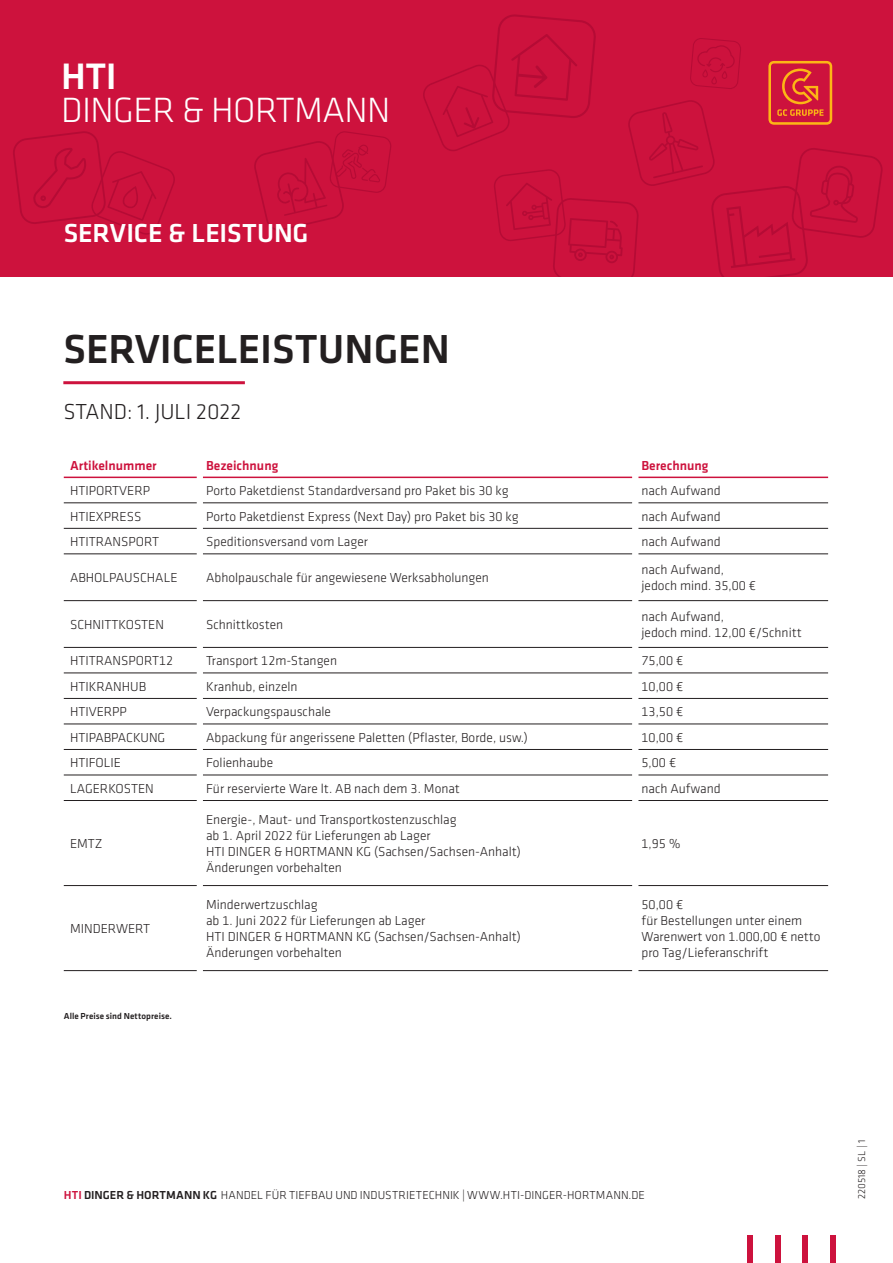
<style>
.page{position:relative;width:893px;height:1263px;background:#fff}
.page>*{position:absolute;margin:0;border:0;box-sizing:border-box;transform-origin:0 0}
.t1{font:500 42px "GC Klavika Fein";color:#231f20}
.t2{font:300 36.45px "GC Klavika Fein";letter-spacing:-.015em;color:#fff}
.t3{font:500 36.45px "GC Klavika Head";color:#fff}
.t4{font:500 27px "GC Klavika Fein";letter-spacing:-.005em;color:#fff}
.t5{font:300 22.5px "GC Klavika Fein";color:#231f20}
.t6{font:300 13.5px/16.2px "GC Klavika Fein";color:#231f20}
.t7{font:500 13.5px "GC Klavika Fein";color:#cd123d}
.t8{font:300 12px "GC Klavika Fein";color:#231f20}
.t9{font:300 10.5px "GC Klavika Fein";color:#231f20}
.t10{font:500 9px "GC Klavika Fein";letter-spacing:.01em;color:#231f20}
.s1{font-weight:500;color:#cd123d}
.s2{font-weight:500}
</style>
<div class="page">
<div style="left:0;top:0;width:893px;height:314px;background:#cd123d"></div>
<svg style="left:13px;top:131px;width:162px;height:104px"></svg>
<svg style="left:254px;top:131px;width:137px;height:100px"></svg>
<svg style="left:423px;top:14px;width:460px;height:263px"></svg>
<div style="left:0;top:277px;width:893px;height:83px;background:#fff"></div>
<hr style="left:63px;top:381px;width:182px;height:3px;background:#cd123d">
<div style="left:830px;top:1235px;width:5px;height:28px;background:#cd123d"></div>
<div style="left:803px;top:1235px;width:5px;height:28px;background:#cd123d"></div>
<div style="left:775px;top:1235px;width:5px;height:28px;background:#cd123d"></div>
<div style="left:747px;top:1235px;width:6px;height:28px;background:#cd123d"></div>
<hr style="left:64px;top:477px;width:133px;height:1px;background:#cd123d">
<hr style="left:203px;top:477px;width:429px;height:1px;background:#cd123d">
<hr style="left:638px;top:477px;width:190px;height:1px;background:#cd123d">
<hr style="left:64px;top:502px;width:133px;height:1px;background:#231f20">
<hr style="left:203px;top:502px;width:429px;height:1px;background:#231f20">
<hr style="left:638px;top:502px;width:190px;height:1px;background:#231f20">
<hr style="left:64px;top:528px;width:133px;height:1px;background:#231f20">
<hr style="left:203px;top:528px;width:429px;height:1px;background:#231f20">
<hr style="left:638px;top:528px;width:190px;height:1px;background:#231f20">
<hr style="left:64px;top:553px;width:133px;height:1px;background:#231f20">
<hr style="left:203px;top:553px;width:429px;height:1px;background:#231f20">
<hr style="left:638px;top:553px;width:190px;height:1px;background:#231f20">
<hr style="left:64px;top:600px;width:133px;height:1px;background:#231f20">
<hr style="left:203px;top:600px;width:429px;height:1px;background:#231f20">
<hr style="left:638px;top:600px;width:190px;height:1px;background:#231f20">
<hr style="left:64px;top:647px;width:133px;height:1px;background:#231f20">
<hr style="left:203px;top:647px;width:429px;height:1px;background:#231f20">
<hr style="left:638px;top:647px;width:190px;height:1px;background:#231f20">
<hr style="left:64px;top:672px;width:133px;height:1px;background:#231f20">
<hr style="left:203px;top:672px;width:429px;height:1px;background:#231f20">
<hr style="left:638px;top:672px;width:190px;height:1px;background:#231f20">
<hr style="left:64px;top:698px;width:133px;height:1px;background:#231f20">
<hr style="left:203px;top:698px;width:429px;height:1px;background:#231f20">
<hr style="left:638px;top:698px;width:190px;height:1px;background:#231f20">
<hr style="left:64px;top:723px;width:133px;height:1px;background:#231f20">
<hr style="left:203px;top:723px;width:429px;height:1px;background:#231f20">
<hr style="left:638px;top:723px;width:190px;height:1px;background:#231f20">
<hr style="left:64px;top:749px;width:133px;height:1px;background:#231f20">
<hr style="left:203px;top:749px;width:429px;height:1px;background:#231f20">
<hr style="left:638px;top:749px;width:190px;height:1px;background:#231f20">
<hr style="left:64px;top:775px;width:133px;height:1px;background:#231f20">
<hr style="left:203px;top:775px;width:429px;height:1px;background:#231f20">
<hr style="left:638px;top:775px;width:190px;height:1px;background:#231f20">
<hr style="left:64px;top:800px;width:133px;height:1px;background:#231f20">
<hr style="left:203px;top:800px;width:429px;height:1px;background:#231f20">
<hr style="left:638px;top:800px;width:190px;height:1px;background:#231f20">
<hr style="left:64px;top:885px;width:133px;height:1px;background:#231f20">
<hr style="left:203px;top:885px;width:429px;height:1px;background:#231f20">
<hr style="left:638px;top:885px;width:190px;height:1px;background:#231f20">
<hr style="left:64px;top:970px;width:133px;height:1px;background:#231f20">
<hr style="left:203px;top:970px;width:429px;height:1px;background:#231f20">
<hr style="left:638px;top:970px;width:190px;height:1px;background:#231f20">
<p class="t3" style="left:61px;top:50px;width:57px">HTI</p>
<p class="t2" style="left:61px;top:88px;width:331px">DINGER &amp; HORTMANN</p>
<p class="t4" style="left:64px;top:215px;width:246px">SERVICE &amp; LEISTUNG</p>
<p class="t1" style="left:63px;top:321px;width:388px">SERVICELEISTUNGEN</p>
<p class="t5" style="left:63px;top:398px;width:179px">STAND: 1. JULI 2022</p>
<p class="t7" style="left:70px;top:456px;width:88px">Artikelnummer</p>
<p class="t7" style="left:206px;top:456px;width:74px">Bezeichnung</p>
<p class="t7" style="left:641px;top:456px;width:68px">Berechnung</p>
<p class="t6" style="left:70px;top:482px;width:82px">HTIPORTVERP</p>
<p class="t6" style="left:206px;top:482px;width:304px">Porto Paketdienst Standardversand pro Paket bis 30 kg</p>
<p class="t6" style="left:641px;top:482px;width:81px">nach Aufwand</p>
<p class="t6" style="left:70px;top:508px;width:73px">HTIEXPRESS</p>
<p class="t6" style="left:206px;top:508px;width:314px">Porto Paketdienst Express (Next Day) pro Paket bis 30 kg</p>
<p class="t6" style="left:641px;top:508px;width:81px">nach Aufwand</p>
<p class="t6" style="left:70px;top:533px;width:91px">HTITRANSPORT</p>
<p class="t6" style="left:206px;top:533px;width:163px">Speditionsversand vom Lager</p>
<p class="t6" style="left:641px;top:533px;width:81px">nach Aufwand</p>
<p class="t6" style="left:70px;top:570px;width:109px">ABHOLPAUSCHALE</p>
<p class="t6" style="left:206px;top:570px;width:284px">Abholpauschale für angewiesene Werksabholungen</p>
<p class="t6" style="left:641px;top:561px;width:116px">nach Aufwand, jedoch mind. 35,00 €</p>
<p class="t6" style="left:70px;top:616px;width:96px">SCHNITTKOSTEN</p>
<p class="t6" style="left:206px;top:616px;width:79px">Schnittkosten</p>
<p class="t6" style="left:641px;top:608px;width:162px">nach Aufwand,<br>jedoch mind. 12,00 €/Schnitt</p>
<p class="t6" style="left:70px;top:652px;width:105px">HTITRANSPORT12</p>
<p class="t6" style="left:206px;top:652px;width:132px">Transport 12m-Stangen</p>
<p class="t6" style="left:641px;top:652px;width:43px">75,00 €</p>
<p class="t6" style="left:70px;top:678px;width:78px">HTIKRANHUB</p>
<p class="t6" style="left:206px;top:678px;width:93px">Kranhub, einzeln</p>
<p class="t6" style="left:641px;top:678px;width:43px">10,00 €</p>
<p class="t6" style="left:70px;top:703px;width:58px">HTIVERPP</p>
<p class="t6" style="left:206px;top:703px;width:127px">Verpackungspauschale</p>
<p class="t6" style="left:641px;top:703px;width:43px">13,50 €</p>
<p class="t6" style="left:70px;top:729px;width:97px">HTIPABPACKUNG</p>
<p class="t6" style="left:206px;top:729px;width:323px">Abpackung für angerissene Paletten (Pflaster, Borde, usw.)</p>
<p class="t6" style="left:641px;top:729px;width:43px">10,00 €</p>
<p class="t6" style="left:70px;top:754px;width:53px">HTIFOLIE</p>
<p class="t6" style="left:206px;top:754px;width:69px">Folienhaube</p>
<p class="t6" style="left:641px;top:754px;width:36px">5,00 €</p>
<p class="t6" style="left:70px;top:780px;width:85px">LAGERKOSTEN</p>
<p class="t6" style="left:206px;top:780px;width:255px">Für reservierte Ware lt. AB nach dem 3. Monat</p>
<p class="t6" style="left:641px;top:780px;width:81px">nach Aufwand</p>
<p class="t6" style="left:70px;top:835px;width:34px">EMTZ</p>
<p class="t6" style="left:70px;top:920px;width:82px">MINDERWERT</p>
<p class="t10" style="left:64px;top:1010px;width:110px">Alle Preise sind Nettopreise.</p>
<p class="t6" style="left:206px;top:811px;width:252px">Energie-, Maut- und Transportkostenzuschlag</p>
<p class="t6" style="left:206px;top:827px;width:316px">ab 1. April 2022 für Lieferungen ab Lager<br>HTI DINGER &amp; HORTMANN KG (Sachsen/Sachsen-Anhalt)</p>
<p class="t6" style="left:206px;top:860px;width:137px">Änderungen vorbehalten</p>
<p class="t6" style="left:206px;top:896px;width:113px">Minderwertzuschlag</p>
<p class="t6" style="left:206px;top:912px;width:316px">ab 1. Juni 2022 für Lieferungen ab Lager<br>HTI DINGER &amp; HORTMANN KG (Sachsen/Sachsen-Anhalt)</p>
<p class="t6" style="left:206px;top:945px;width:137px">Änderungen vorbehalten</p>
<p class="t6" style="left:641px;top:835px;width:40px">1,95 %</p>
<p class="t6" style="left:641px;top:896px;width:43px">50,00 €</p>
<p class="t6" style="left:641px;top:912px;width:181px">für Bestellungen unter einem<br>Warenwert von 1.000,00 € netto</p>
<p class="t6" style="left:641px;top:945px;width:128px">pro Tag/Lieferanschrift</p>
<p class="t8" style="left:64px;top:1188px;width:583px"><span class="s1">HTI</span> <span class="s2">DINGER &amp; HORTMANN KG</span> HANDEL FÜR TIEFBAU UND INDUSTRIETECHNIK | WWW.HTI-DINGER-HORTMANN.DE</p>
<p class="t9" style="left:855px;top:1199px;width:61px;rotate:-90deg">220518 | SL | 1</p>
</div>
